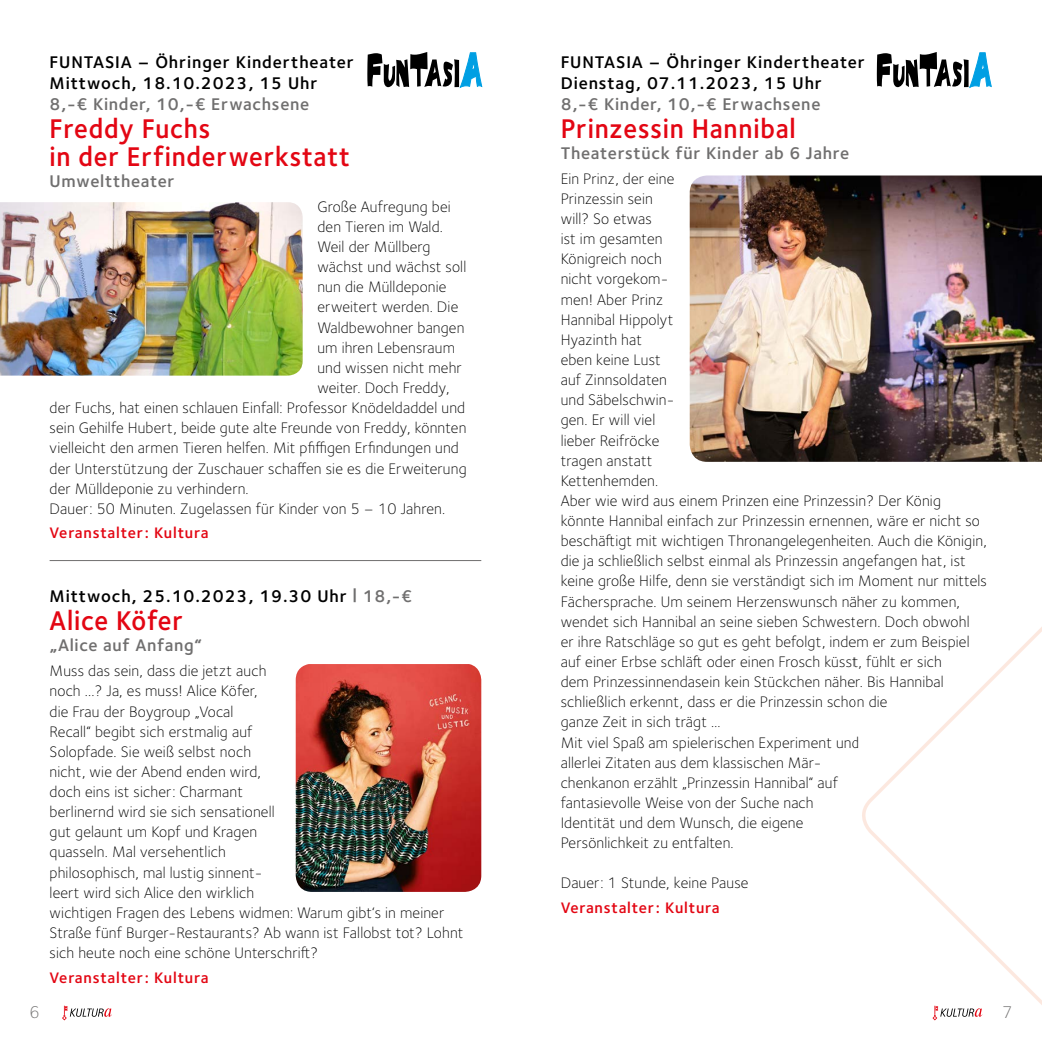
<style>
.page{position:relative;width:1042px;height:1042px;background:#fff}
.page>*{position:absolute;margin:0;border:0;box-sizing:border-box;transform-origin:0 0}
.t1{font:600 28px/28px "Foundry Sterling";letter-spacing:.03em;color:#e30613;scale:.94 1}
.t2{font:600 17.5px/21px "Foundry Sterling";letter-spacing:.05em;color:#000}
.t3{font:600 17.5px "Foundry Sterling";letter-spacing:.04em;color:#706f6f}
.t4{font:300 17.5px "Foundry Sterling";color:#706f6f}
.t5{font:300 15.75px/20.1px "Foundry Sterling";letter-spacing:.01em;color:#000}
.t6{font:600 15.75px "Foundry Sterling";letter-spacing:.05em;color:#e30613}
.s1{color:#706f6f}
</style>
<div class="page">
<svg style="left:62px;top:1005px;width:50px;height:16px"></svg>
<hr style="left:50px;top:560px;width:431px;height:1px;background:#706f6f">
<svg style="left:367px;top:52px;width:116px;height:36px"></svg>
<img style="left:0;top:202px;width:303px;height:174px">
<img style="left:296px;top:664px;width:185px;height:228px">
<svg style="left:877px;top:52px;width:115px;height:36px"></svg>
<img style="left:690px;top:175px;width:352px;height:287px">
<svg style="left:862px;top:627px;width:180px;height:394px"></svg>
<p class="t2" style="left:50px;top:52px;width:306px">FUNTASIA – Öhringer Kindertheater<br>Mittwoch, 18.10.2023, 15 Uhr</p>
<p class="t3" style="left:50px;top:93px;width:261px">8,-€ Kinder, 10,-€ Erwachsene</p>
<h1 class="t1" style="left:50px;top:115px;width:321px">Freddy Fuchs<br>in der Erfinderwerkstatt</h1>
<p class="t3" style="left:50px;top:170px;width:126px">Umwelttheater</p>
<p class="t5" style="left:317px;top:196px;width:135px">Große Aufregung bei</p>
<p class="t5" style="left:317px;top:217px;width:127px">den Tieren im Wald.</p>
<p class="t5" style="left:317px;top:237px;width:115px">Weil der Müllberg</p>
<p class="t5" style="left:317px;top:257px;width:150px">wächst und wächst soll</p>
<p class="t5" style="left:317px;top:277px;width:131px">nun die Mülldeponie</p>
<p class="t5" style="left:317px;top:297px;width:142px">erweitert werden. Die</p>
<p class="t5" style="left:317px;top:317px;width:149px">Waldbewohner bangen</p>
<p class="t5" style="left:317px;top:337px;width:139px">um ihren Lebensraum</p>
<p class="t5" style="left:317px;top:357px;width:146px">und wissen nicht mehr</p>
<p class="t5" style="left:317px;top:378px;width:134px">weiter. Doch Freddy,</p>
<p class="t5" style="left:50px;top:398px;width:417px">der Fuchs, hat einen schlauen Einfall: Professor Knödeldaddel und</p>
<p class="t5" style="left:50px;top:418px;width:418px">sein Gehilfe Hubert, beide gute alte Freunde von Freddy, könnten</p>
<p class="t5" style="left:50px;top:438px;width:411px">vielleicht den armen Tieren helfen. Mit pfiffigen Erfindungen und</p>
<p class="t5" style="left:50px;top:458px;width:418px">der Unterstützung der Zuschauer schaffen sie es die Erweiterung</p>
<p class="t5" style="left:50px;top:478px;width:201px">der Mülldeponie zu verhindern.</p>
<p class="t5" style="left:50px;top:498px;width:397px">Dauer: 50 Minuten. Zugelassen für Kinder von 5 – 10 Jahren.</p>
<p class="t6" style="left:50px;top:524px;width:160px">Veranstalter: Kultura</p>
<p class="t2" style="left:50px;top:586px;width:364px">Mittwoch, 25.10.2023, 19.30 Uhr <span class="s1">| 18,-€</span></p>
<h1 class="t1" style="left:50px;top:607px;width:143px">Alice Köfer</h1>
<p class="t3" style="left:50px;top:635px;width:154px">„Alice auf Anfang“</p>
<p class="t5" style="left:50px;top:661px;width:415px">Muss das sein, dass die jetzt auch<br>noch ...? Ja, es muss! Alice Köfer,<br>die Frau der Boygroup „Vocal<br>Recall“ begibt sich erstmalig auf<br>Solopfade. Sie weiß selbst noch<br>nicht, wie der Abend enden wird,<br>doch eins ist sicher: Charmant<br>berlinernd wird sie sich sensationell<br>gut gelaunt um Kopf und Kragen<br>quasseln. Mal versehentlich<br>philosophisch, mal lustig sinnent-<br>leert wird sich Alice den wirklich<br>wichtigen Fragen des Lebens widmen: Warum gibt‘s in meiner Straße fünf Burger-Restaurants? Ab wann ist Fallobst tot? Lohnt sich heute noch eine schöne Unterschrift?</p>
<p class="t6" style="left:50px;top:968px;width:160px">Veranstalter: Kultura</p>
<p class="t2" style="left:561px;top:52px;width:306px">FUNTASIA – Öhringer Kindertheater<br>Dienstag, 07.11.2023, 15 Uhr</p>
<p class="t3" style="left:561px;top:93px;width:261px">8,-€ Kinder, 10,-€ Erwachsene</p>
<h1 class="t1" style="left:561px;top:115px;width:252px">Prinzessin Hannibal</h1>
<p class="t3" style="left:561px;top:142px;width:290px">Theaterstück für Kinder ab 6 Jahre</p>
<p class="t5" style="left:561px;top:168px;width:428px">Ein Prinz, der eine<br>Prinzessin sein<br>will? So etwas<br>ist im gesamten<br>Königreich noch<br>nicht vorgekom-<br>men! Aber Prinz<br>Hannibal Hippolyt<br>Hyazinth hat<br>eben keine Lust<br>auf Zinnsoldaten<br>und Säbelschwin-<br>gen. Er will viel<br>lieber Reifröcke<br>tragen anstatt<br>Kettenhemden.<br>Aber wie wird aus einem Prinzen eine Prinzessin? Der König könnte Hannibal einfach zur Prinzessin ernennen, wäre er nicht so beschäftigt mit wichtigen Thronangelegenheiten. Auch die Königin, die ja schließlich selbst einmal als Prinzessin angefangen hat, ist keine große Hilfe, denn sie verständigt sich im Moment nur mittels Fächersprache. Um seinem Herzenswunsch näher zu kommen, wendet sich Hannibal an seine sieben Schwestern. Doch obwohl<br>er ihre Ratschläge so gut es geht befolgt, indem er zum Beispiel auf einer Erbse schläft oder einen Frosch küsst, fühlt er sich<br>dem Prinzessinnendasein kein Stückchen näher. Bis Hannibal schließlich erkennt, dass er die Prinzessin schon die<br>ganze Zeit in sich trägt …<br>Mit viel Spaß am spielerischen Experiment und<br>allerlei Zitaten aus dem klassischen Mär-<br>chenkanon erzählt „Prinzessin Hannibal“ auf<br>fantasievolle Weise von der Suche nach<br>Identität und dem Wunsch, die eigene<br>Persönlichkeit zu entfalten.</p>
<p class="t5" style="left:561px;top:873px;width:189px">Dauer: 1 Stunde, keine Pause</p>
<p class="t6" style="left:561px;top:898px;width:160px">Veranstalter: Kultura</p>
<p class="t4" style="left:30px;top:1002px;width:12px">6</p>
<p class="t4" style="left:1002px;top:1002px;width:12px">7</p>
</div>
